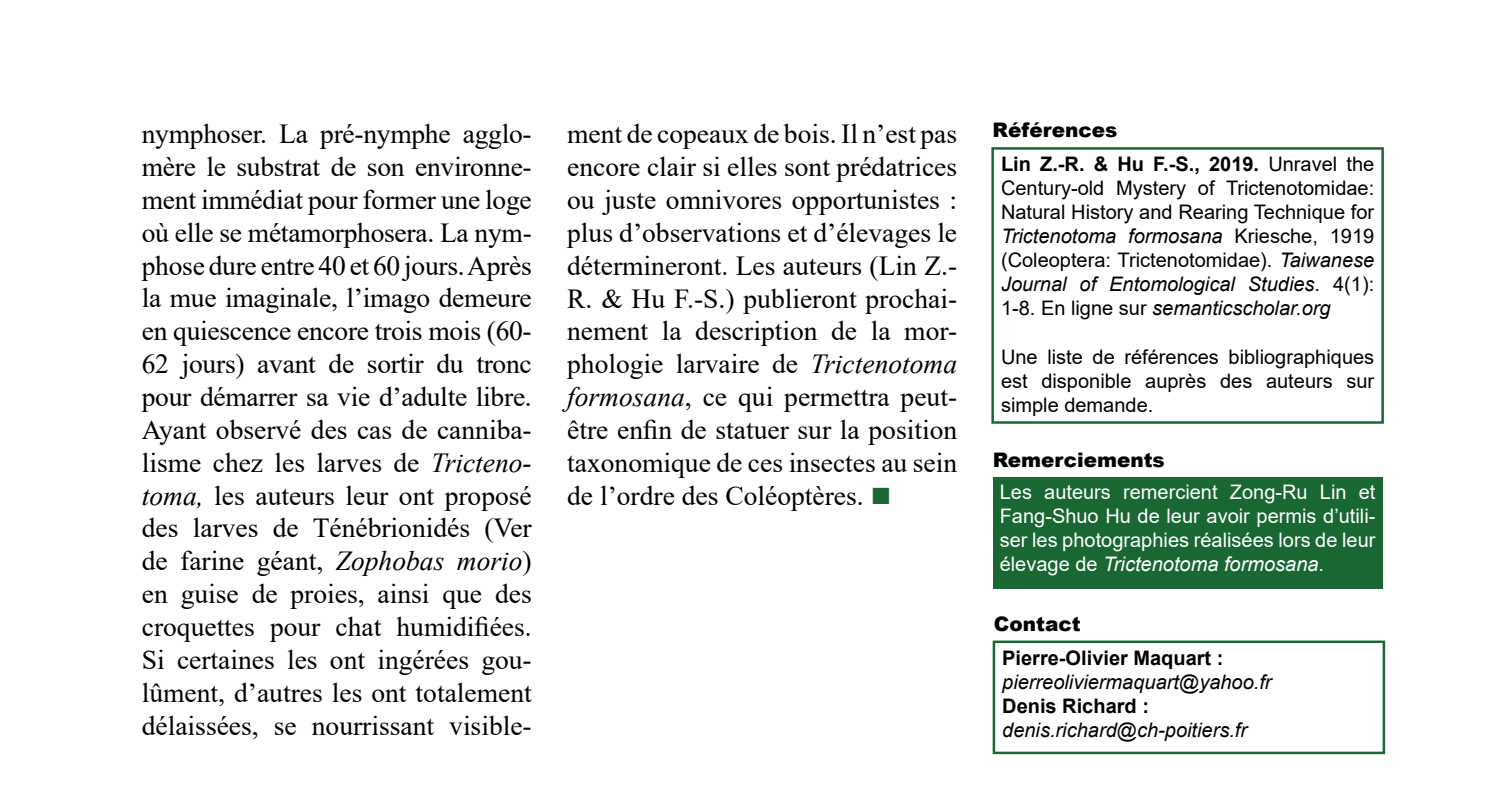
<style>
.page{position:relative;width:1489px;height:794px;background:#fff}
.page>*{position:absolute;margin:0;border:0;box-sizing:border-box;transform-origin:0 0}
.t1{font:27.5px/32.8px "Times New Roman";color:#000;text-align:justify}
.t2{font:20px/24px "Arial";color:#000;text-align:justify}
.t3{font:20px/24px "Arial";color:#fff;text-align:justify}
.t4{font:italic 20px "Arial";color:#000}
.t5{font:700 20px "Arial";color:#000}
.t6{font:900 20px "Arial";color:#000}
.s1{font-style:italic}
.s2{font-family:"Century Gothic";font-size:35px;color:#196733}
.s3{font-weight:700}
</style>
<div class="page">
<div style="left:992px;top:477px;width:390px;height:111px;background:#196733"></div>
<div style="left:991px;top:147px;width:392px;height:276px;border:2px solid #196733"></div>
<div style="left:992px;top:640px;width:392px;height:114px;border:2px solid #196733"></div>
<p class="t1" style="left:142px;top:117px;width:391px">nymphoser. La pré-nymphe agglo&shy;mère le substrat de son environne&shy;ment immédiat pour former une loge où elle se métamorphosera. La nym&shy;phose dure entre 40 et 60 jours. Après la mue imaginale, l’imago demeure en quiescence encore trois mois (60- 62 jours) avant de sortir du tronc pour démarrer sa vie d’adulte libre.<br>Ayant observé des cas de canniba&shy;lisme chez les larves de <span class="s1">Tricteno&shy;toma,</span> les auteurs leur ont proposé des larves de Ténébrionidés (Ver de farine géant, <span class="s1">Zophobas morio</span>) en guise de proies, ainsi que des croquettes pour chat humidifiées.<br>Si certaines les ont ingérées gou&shy;lûment, d’autres les ont totalement délaissées, se nourrissant visible-</p>
<p class="t1" style="left:567px;top:117px;width:391px">ment de copeaux de bois. Il n’est pas encore clair si elles sont prédatrices ou juste omnivores opportunistes : plus d’observations et d’élevages le détermineront. Les auteurs (Lin Z.- R. &amp; Hu F.-S.) publieront prochai&shy;nement la description de la mor&shy;phologie larvaire de <span class="s1">Trictenotoma formosana</span>, ce qui permettra peut&shy;être enfin de statuer sur la position taxonomique de ces insectes au sein de l’ordre des Coléoptères. <span class="s2">■</span></p>
<p class="t6" style="left:992px;top:115px;width:126px">Références</p>
<p class="t2" style="left:1000px;top:152px;width:375px"><span class="s3">Lin Z.-R. &amp; Hu F.-S., 2019.</span> Unravel the Century-old Mystery of Trictenotomidae:<br>Natural History and Rearing Technique for <span class="s1">Trictenotoma formosana</span> Kriesche, 1919 (Coleoptera: Trictenotomidae). <span class="s1">Taiwanese Journal of Entomological Studies</span>. 4(1):<br>1-8. En ligne sur <span class="s1">semanticscholar.org</span></p>
<p class="t2" style="left:1000px;top:344px;width:375px">Une liste de références bibliographiques est disponible auprès des auteurs sur simple demande.</p>
<p class="t6" style="left:992px;top:445px;width:174px">Remerciements</p>
<p class="t3" style="left:999px;top:479px;width:377px">Les auteurs remercient Zong-Ru Lin et Fang-Shuo Hu de leur avoir permis d’utili&shy;ser les photographies réalisées lors de leur élevage de <span class="s1">Trictenotoma formosana</span>.</p>
<p class="t6" style="left:993px;top:609px;width:88px">Contact</p>
<p class="t5" style="left:1002px;top:643px;width:223px">Pierre-Olivier Maquart :</p>
<p class="t4" style="left:1002px;top:668px;width:271px">pierreoliviermaquart@yahoo.fr</p>
<p class="t5" style="left:1002px;top:691px;width:148px">Denis Richard :</p>
<p class="t4" style="left:1002px;top:716px;width:246px">denis.richard@ch-poitiers.fr</p>
</div>
